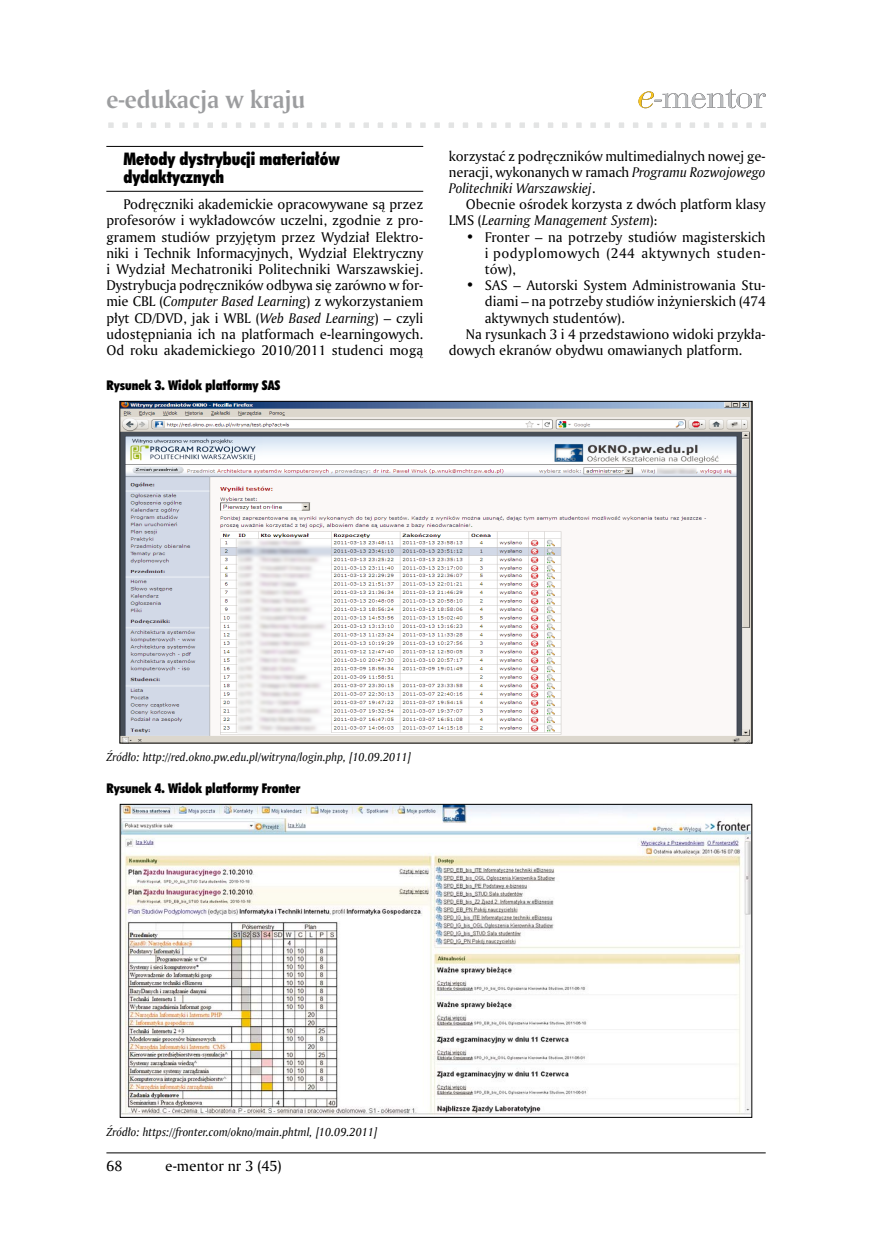
<style>
.page{position:relative;width:872px;height:1255px;background:#fff}
.page>*{position:absolute;margin:0;border:0;box-sizing:border-box;transform-origin:0 0}
.t1{font:700 24px "Amerigo PL";color:#9c9d9f}
.t2{font:16.5px/18px "Futura X Blk Cn PL";color:#000}
.t3{font:14.25px "Amerigo PL";color:#000}
.t4{font:13.5px/16.2px "Amerigo PL";color:#000;text-align:justify}
.t5{font:12.75px "Futura X Blk Cn PL";color:#000}
.t6{font:italic 11.25px "Amerigo PL";color:#000}
.s1{font-style:italic}
</style>
<div class="page">
<svg style="left:638px;top:89px;width:127px;height:19px"></svg>
<div style="left:604px;top:122px;width:7px;height:7px;background:#e3e4e4"></div>
<div style="left:603px;top:121px;width:8px;height:8px;border:2px solid #fff"></div>
<div style="left:589px;top:122px;width:7px;height:7px;background:#e3e4e4"></div>
<div style="left:589px;top:121px;width:8px;height:8px;border:2px solid #fff"></div>
<div style="left:575px;top:122px;width:7px;height:7px;background:#e3e4e4"></div>
<div style="left:574px;top:121px;width:9px;height:8px;border:2px solid #fff"></div>
<div style="left:561px;top:122px;width:7px;height:7px;background:#e3e4e4"></div>
<div style="left:560px;top:121px;width:9px;height:8px;border:2px solid #fff"></div>
<div style="left:547px;top:122px;width:7px;height:7px;background:#e3e4e4"></div>
<div style="left:546px;top:121px;width:9px;height:8px;border:2px solid #fff"></div>
<div style="left:533px;top:122px;width:7px;height:7px;background:#e3e4e4"></div>
<div style="left:532px;top:121px;width:8px;height:8px;border:2px solid #fff"></div>
<div style="left:519px;top:122px;width:6px;height:7px;background:#e3e4e4"></div>
<div style="left:518px;top:121px;width:8px;height:8px;border:2px solid #fff"></div>
<div style="left:504px;top:122px;width:7px;height:7px;background:#e3e4e4"></div>
<div style="left:504px;top:121px;width:8px;height:8px;border:2px solid #fff"></div>
<div style="left:490px;top:122px;width:7px;height:7px;background:#e3e4e4"></div>
<div style="left:489px;top:121px;width:9px;height:8px;border:2px solid #fff"></div>
<div style="left:476px;top:122px;width:7px;height:7px;background:#e3e4e4"></div>
<div style="left:475px;top:121px;width:9px;height:8px;border:2px solid #fff"></div>
<div style="left:462px;top:122px;width:7px;height:7px;background:#e3e4e4"></div>
<div style="left:461px;top:121px;width:9px;height:8px;border:2px solid #fff"></div>
<div style="left:448px;top:122px;width:7px;height:7px;background:#e3e4e4"></div>
<div style="left:447px;top:121px;width:8px;height:8px;border:2px solid #fff"></div>
<div style="left:433px;top:122px;width:7px;height:7px;background:#e3e4e4"></div>
<div style="left:433px;top:121px;width:8px;height:8px;border:2px solid #fff"></div>
<div style="left:419px;top:122px;width:7px;height:7px;background:#e3e4e4"></div>
<div style="left:419px;top:121px;width:8px;height:8px;border:2px solid #fff"></div>
<div style="left:405px;top:122px;width:7px;height:7px;background:#e3e4e4"></div>
<div style="left:404px;top:121px;width:9px;height:8px;border:2px solid #fff"></div>
<div style="left:391px;top:122px;width:7px;height:7px;background:#e3e4e4"></div>
<div style="left:390px;top:121px;width:9px;height:8px;border:2px solid #fff"></div>
<div style="left:377px;top:122px;width:7px;height:7px;background:#e3e4e4"></div>
<div style="left:376px;top:121px;width:8px;height:8px;border:2px solid #fff"></div>
<div style="left:363px;top:122px;width:7px;height:7px;background:#e3e4e4"></div>
<div style="left:362px;top:121px;width:8px;height:8px;border:2px solid #fff"></div>
<div style="left:348px;top:122px;width:7px;height:7px;background:#e3e4e4"></div>
<div style="left:348px;top:121px;width:8px;height:8px;border:2px solid #fff"></div>
<div style="left:334px;top:122px;width:7px;height:7px;background:#e3e4e4"></div>
<div style="left:333px;top:121px;width:9px;height:8px;border:2px solid #fff"></div>
<div style="left:320px;top:122px;width:7px;height:7px;background:#e3e4e4"></div>
<div style="left:319px;top:121px;width:9px;height:8px;border:2px solid #fff"></div>
<div style="left:306px;top:122px;width:7px;height:7px;background:#e3e4e4"></div>
<div style="left:305px;top:121px;width:9px;height:8px;border:2px solid #fff"></div>
<div style="left:292px;top:122px;width:7px;height:7px;background:#e3e4e4"></div>
<div style="left:291px;top:121px;width:8px;height:8px;border:2px solid #fff"></div>
<div style="left:278px;top:122px;width:7px;height:7px;background:#e3e4e4"></div>
<div style="left:277px;top:121px;width:8px;height:8px;border:2px solid #fff"></div>
<div style="left:263px;top:122px;width:7px;height:7px;background:#e3e4e4"></div>
<div style="left:263px;top:121px;width:8px;height:8px;border:2px solid #fff"></div>
<div style="left:249px;top:122px;width:7px;height:7px;background:#e3e4e4"></div>
<div style="left:248px;top:121px;width:9px;height:8px;border:2px solid #fff"></div>
<div style="left:235px;top:122px;width:7px;height:7px;background:#e3e4e4"></div>
<div style="left:234px;top:121px;width:9px;height:8px;border:2px solid #fff"></div>
<div style="left:221px;top:122px;width:7px;height:7px;background:#e3e4e4"></div>
<div style="left:220px;top:121px;width:9px;height:8px;border:2px solid #fff"></div>
<div style="left:207px;top:122px;width:7px;height:7px;background:#e3e4e4"></div>
<div style="left:206px;top:121px;width:8px;height:8px;border:2px solid #fff"></div>
<div style="left:192px;top:122px;width:7px;height:7px;background:#e3e4e4"></div>
<div style="left:192px;top:121px;width:8px;height:8px;border:2px solid #fff"></div>
<div style="left:178px;top:122px;width:7px;height:7px;background:#e3e4e4"></div>
<div style="left:178px;top:121px;width:8px;height:8px;border:2px solid #fff"></div>
<div style="left:164px;top:122px;width:7px;height:7px;background:#e3e4e4"></div>
<div style="left:163px;top:121px;width:9px;height:8px;border:2px solid #fff"></div>
<div style="left:150px;top:122px;width:7px;height:7px;background:#e3e4e4"></div>
<div style="left:149px;top:121px;width:9px;height:8px;border:2px solid #fff"></div>
<div style="left:136px;top:122px;width:7px;height:7px;background:#e3e4e4"></div>
<div style="left:135px;top:121px;width:9px;height:8px;border:2px solid #fff"></div>
<div style="left:122px;top:122px;width:7px;height:7px;background:#e3e4e4"></div>
<div style="left:121px;top:121px;width:8px;height:8px;border:2px solid #fff"></div>
<div style="left:107px;top:122px;width:7px;height:7px;background:#e3e4e4"></div>
<div style="left:107px;top:121px;width:8px;height:8px;border:2px solid #fff"></div>
<div style="left:759px;top:122px;width:7px;height:7px;background:#e3e4e4"></div>
<div style="left:759px;top:121px;width:8px;height:8px;border:2px solid #fff"></div>
<div style="left:745px;top:122px;width:7px;height:7px;background:#e3e4e4"></div>
<div style="left:745px;top:121px;width:8px;height:8px;border:2px solid #fff"></div>
<div style="left:731px;top:122px;width:7px;height:7px;background:#e3e4e4"></div>
<div style="left:730px;top:121px;width:9px;height:8px;border:2px solid #fff"></div>
<div style="left:717px;top:122px;width:7px;height:7px;background:#e3e4e4"></div>
<div style="left:716px;top:121px;width:9px;height:8px;border:2px solid #fff"></div>
<div style="left:703px;top:122px;width:7px;height:7px;background:#e3e4e4"></div>
<div style="left:702px;top:121px;width:9px;height:8px;border:2px solid #fff"></div>
<div style="left:689px;top:122px;width:7px;height:7px;background:#e3e4e4"></div>
<div style="left:688px;top:121px;width:8px;height:8px;border:2px solid #fff"></div>
<div style="left:674px;top:122px;width:7px;height:7px;background:#e3e4e4"></div>
<div style="left:674px;top:121px;width:8px;height:8px;border:2px solid #fff"></div>
<div style="left:660px;top:122px;width:7px;height:7px;background:#e3e4e4"></div>
<div style="left:660px;top:121px;width:8px;height:8px;border:2px solid #fff"></div>
<div style="left:646px;top:122px;width:7px;height:7px;background:#e3e4e4"></div>
<div style="left:645px;top:121px;width:9px;height:8px;border:2px solid #fff"></div>
<div style="left:632px;top:122px;width:7px;height:7px;background:#e3e4e4"></div>
<div style="left:631px;top:121px;width:9px;height:8px;border:2px solid #fff"></div>
<div style="left:618px;top:122px;width:7px;height:7px;background:#e3e4e4"></div>
<div style="left:617px;top:121px;width:8px;height:8px;border:2px solid #fff"></div>
<hr style="left:106px;top:1152px;width:659px;height:1px;background:#000">
<hr style="left:106px;top:146px;width:317px;height:1px;background:#000">
<hr style="left:106px;top:191px;width:317px;height:1px;background:#000">
<img style="left:121px;top:403px;width:629px;height:338px">
<img style="left:122px;top:806px;width:628px;height:308px">
<h1 class="t1" style="left:106px;top:88px;width:200px">e-edukacja w kraju</h1>
<p class="t2" style="left:123px;top:151px;width:218px">Metody dystrybucji materiałów dydaktycznych</p>
<p class="t4" style="left:106px;top:197px;width:318px;text-indent:17px">Podręczniki akademickie opracowywane są przez profesorów i wykładowców uczelni, zgodnie z pro&shy;gramem studiów przyjętym przez Wydział Elektro&shy;niki i Technik Informacyjnych, Wydział Elektryczny i Wydział Mechatroniki Politechniki Warszawskiej.<br>Dystrybucja podręczników odbywa się zarówno w for&shy;mie CBL (<span class="s1">Computer Based Learning</span>) z wykorzystaniem płyt CD/DVD, jak i WBL (<span class="s1">Web Based Learning</span>) – czyli udostępniania ich na platformach e-learningowych.<br>Od roku akademickiego 2010/2011 studenci mogą</p>
<p class="t5" style="left:106px;top:378px;width:176px">Rysunek 3. Widok platformy SAS</p>
<p class="t4" style="left:449px;top:148px;width:318px">korzystać z podręczników multimedialnych nowej ge&shy;neracji, wykonanych w ramach <span class="s1">Programu Rozwojowego Politechniki Warszawskiej</span>.</p>
<p class="t4" style="left:449px;top:197px;width:318px;text-indent:17px">Obecnie ośrodek korzysta z dwóch platform klasy<br>LMS (<span class="s1">Learning Management System</span>):</p>
<p class="t4" style="left:485px;top:229px;width:282px;text-indent:-19px">• Fronter – na potrzeby studiów magisterskich i podyplomowych (244 aktywnych studen&shy;tów),</p>
<p class="t4" style="left:466px;top:278px;width:301px">• SAS – Autorski System Administrowania Stu-</p>
<p class="t4" style="left:485px;top:294px;width:282px">diami – na potrzeby studiów inżynierskich (474</p>
<p class="t4" style="left:485px;top:310px;width:141px">aktywnych studentów).</p>
<p class="t4" style="left:466px;top:326px;width:301px">Na rysunkach 3 i 4 przedstawiono widoki przykła-</p>
<p class="t4" style="left:449px;top:343px;width:295px">dowych ekranów obydwu omawianych platform.</p>
<p class="t6" style="left:106px;top:751px;width:306px">Źródło: http://red.okno.pw.edu.pl/witryna/login.php, [10.09.2011]</p>
<p class="t5" style="left:106px;top:781px;width:196px">Rysunek 4. Widok platformy Fronter</p>
<p class="t6" style="left:106px;top:1125px;width:272px">Źródło: https://fronter.com/okno/main.phtml, [10.09.2011]</p>
<p class="t3" style="left:106px;top:1158px;width:17px">68</p>
<p class="t3" style="left:165px;top:1158px;width:118px">e-mentor nr 3 (45)</p>
</div>
